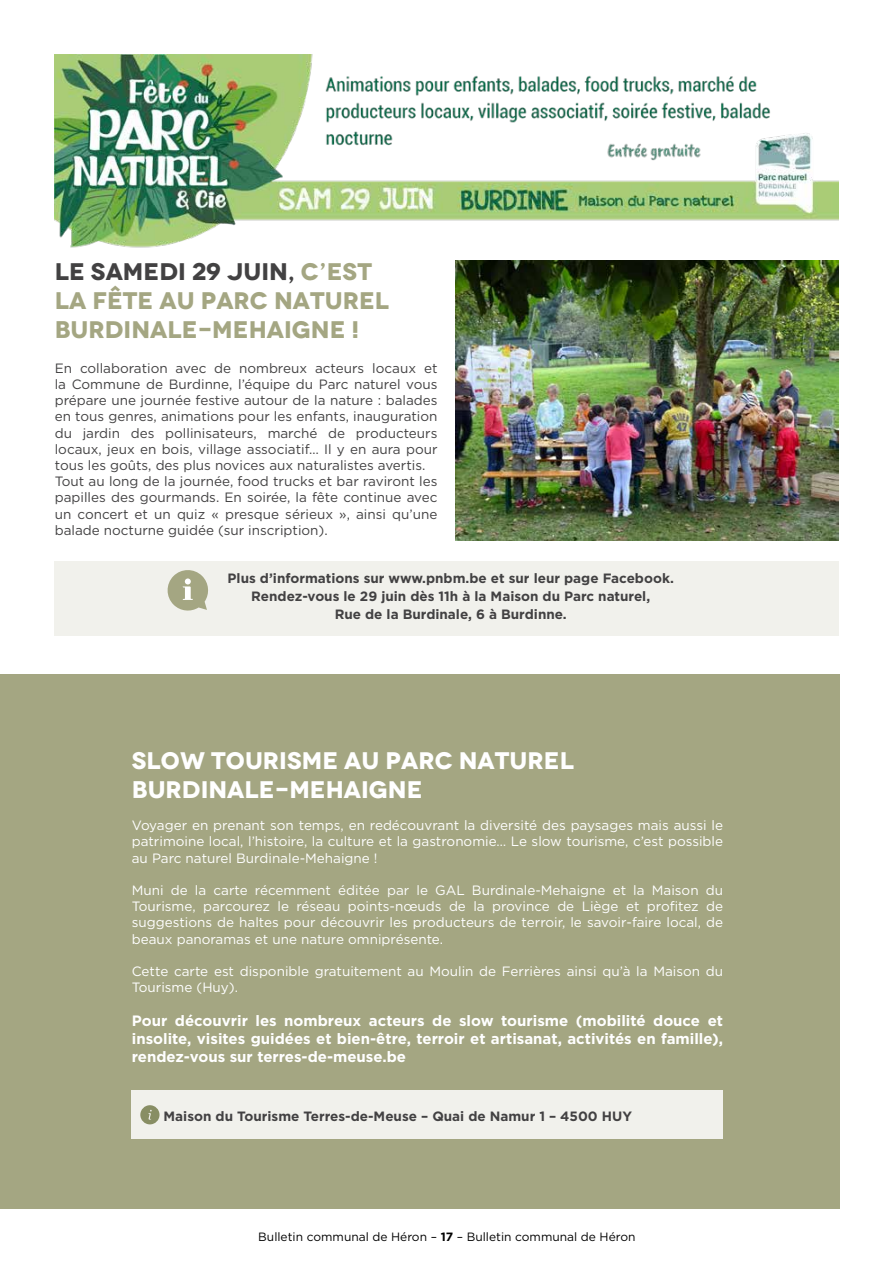
<style>
.page{position:relative;width:893px;height:1263px;background:#fff}
.page>*{position:absolute;margin:0;border:0;box-sizing:border-box;transform-origin:0 0}
.t1{font:700 expanded 24px/28.8px "Novecento";color:#a4a682}
.t2{font:700 expanded 24px/28.8px "Novecento";color:#fff}
.t3{font:700 15px/18px "Gotham";color:#fff;text-align:justify}
.t4{font:13.5px/16.2px "Gotham";color:#fff;text-align:justify}
.t5{font:13.5px/16.2px "Gotham";color:#424142}
.t6{font:700 13.5px/18px "Gotham";color:#424142;text-align:center}
.t7{font:12px "Gotham";color:#000}
.s1{color:#424142}
.s2{font-weight:700}
</style>
<div class="page">
<div style="left:0;top:674px;width:839px;height:535px;background:#a4a682"></div>
<div style="left:132px;top:1090px;width:591px;height:49px;background:#f1f1ec"></div>
<svg style="left:140px;top:1105px;width:20px;height:19px"></svg>
<div style="left:54px;top:562px;width:785px;height:74px;background:#f1f1ec"></div>
<img style="left:55px;top:54px;width:784px;height:194px">
<img style="left:455px;top:260px;width:384px;height:280px">
<svg style="left:167px;top:570px;width:41px;height:41px"></svg>
<h1 class="t1" style="left:55px;top:258px;width:336px"><span class="s1">LE SAMEDI 29 JUIN,</span> C’EST<br>LA FÊTE AU PARC NATUREL<br>BURDINALE-MEHAIGNE !</h1>
<p class="t5" style="left:55px;top:360px;width:384px">En collaboration avec de nombreux acteurs locaux et la Commune de Burdinne, l’équipe du Parc naturel vous prépare une journée festive autour de la nature : balades en tous genres, animations pour les enfants, inauguration du jardin des pollinisateurs, marché de producteurs locaux, jeux en bois, village associatif… Il y en aura pour tous les goûts, des plus novices aux naturalistes avertis.<br>Tout au long de la journée, food trucks et bar raviront les papilles des gourmands. En soirée, la fête continue avec un concert et un quiz « presque sérieux », ainsi qu’une balade nocturne guidée (sur inscription).</p>
<p class="t6" style="left:228px;top:569px;width:448px">Plus d’informations sur www.pnbm.be et sur leur page Facebook.<br>Rendez-vous le 29 juin dès 11h à la Maison du Parc naturel,<br>Rue de la Burdinale, 6 à Burdinne.</p>
<h1 class="t2" style="left:132px;top:746px;width:444px">SLOW TOURISME AU PARC NATUREL<br>BURDINALE-MEHAIGNE</h1>
<p class="t4" style="left:132px;top:817px;width:593px">Voyager en prenant son temps, en redécouvrant la diversité des paysages mais aussi le patrimoine local, l’histoire, la culture et la gastronomie… Le slow tourisme, c’est possible au Parc naturel Burdinale-Mehaigne !</p>
<p class="t4" style="left:132px;top:882px;width:593px">Muni de la carte récemment éditée par le GAL Burdinale-Mehaigne et la Maison du Tourisme, parcourez le réseau points-nœuds de la province de Liège et profitez de suggestions de haltes pour découvrir les producteurs de terroir, le savoir-faire local, de beaux panoramas et une nature omniprésente.</p>
<p class="t4" style="left:132px;top:963px;width:593px">Cette carte est disponible gratuitement au Moulin de Ferrières ainsi qu’à la Maison du<br>Tourisme (Huy).</p>
<p class="t3" style="left:132px;top:1012px;width:593px">Pour découvrir les nombreux acteurs de slow tourisme (mobilité douce et insolite, visites guidées et bien-être, terroir et artisanat, activités en famille), rendez-vous sur terres-de-meuse.be</p>
<p class="t6" style="left:164px;top:1107px;width:470px">Maison du Tourisme Terres-de-Meuse – Quai de Namur 1 – 4500 HUY</p>
<p class="t7" style="left:258px;top:1229px;width:379px">Bulletin communal de Héron – <span class="s2">17</span> – Bulletin communal de Héron</p>
</div>
